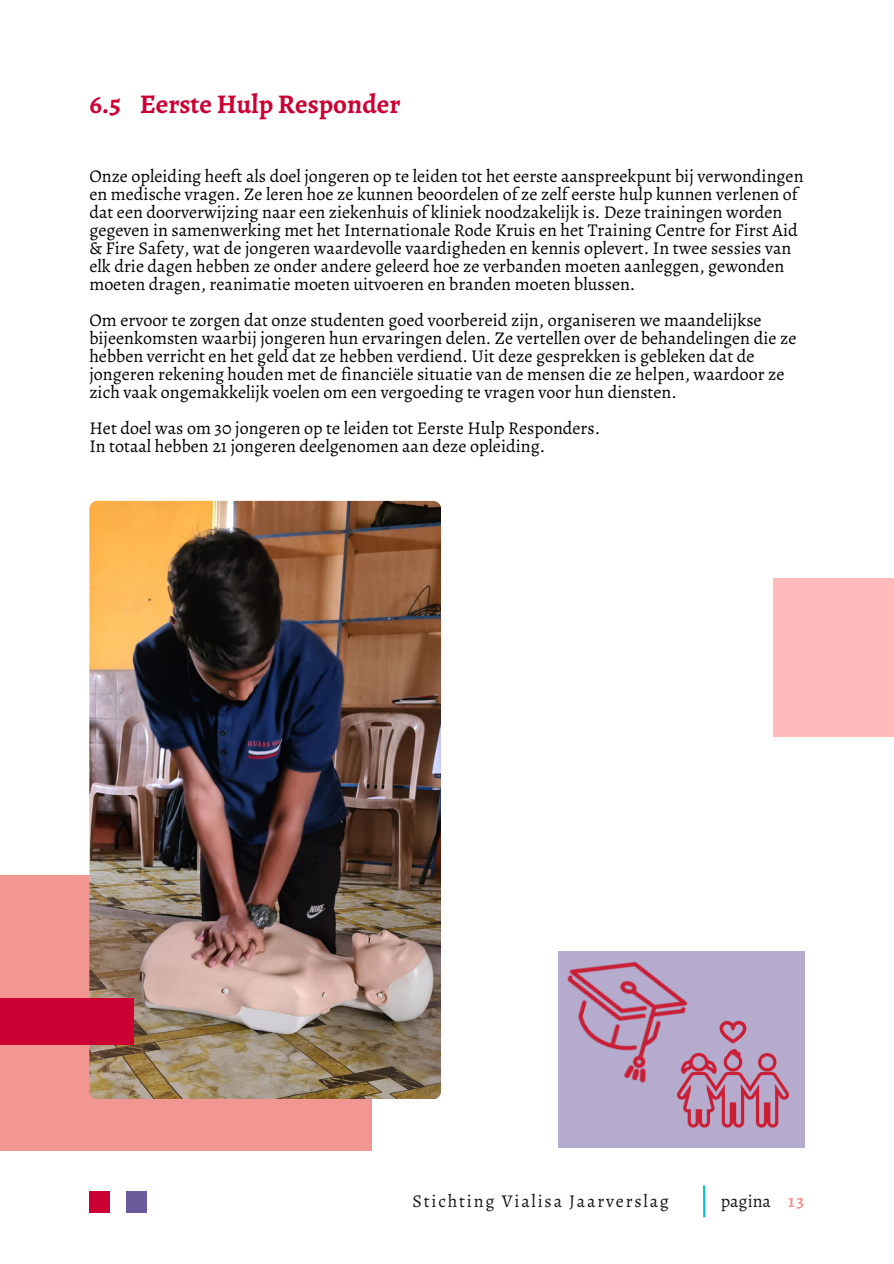
<style>
.page{position:relative;width:894px;height:1264px;background:#fff}
.page>*{position:absolute;margin:0;border:0;box-sizing:border-box;transform-origin:0 0}
.t1{font:700 27px "Alegreya";color:#c03}
.t2{font:18px/18px "Alegreya";color:#000}
.t3{font:18px "Alegreya";letter-spacing:.1em;color:#191717}
.t4{font:700 18px "Alegreya";color:#f29692}
</style>
<div class="page">
<hr style="left:702px;top:1185px;width:3px;height:32px;background:#00c2cb">
<div style="left:127px;top:1190px;width:20px;height:22px;background:#6b5a9c"></div>
<div style="left:89px;top:1190px;width:21px;height:22px;background:#c03"></div>
<div style="left:773px;top:578px;width:120px;height:158px;background:#fbb"></div>
<div style="left:0;top:875px;width:371px;height:275px;background:#f29692"></div>
<img style="left:89px;top:501px;width:351px;height:597px;border-radius:8px">
<div style="left:0;top:998px;width:133px;height:46px;background:#c03"></div>
<div style="left:558px;top:951px;width:246px;height:196px;background:#b5accd"></div>
<img style="left:677px;top:1020px;width:111px;height:108px">
<img style="left:566px;top:961px;width:130px;height:132px">
<p class="t1" style="left:89px;top:86px;width:312px">6.5 Eerste Hulp Responder</p>
<p class="t2" style="left:89px;top:167px;width:715px">Onze opleiding heeft als doel jongeren op te leiden tot het eerste aanspreekpunt bij verwondingen en medische vragen. Ze leren hoe ze kunnen beoordelen of ze zelf eerste hulp kunnen verlenen of dat een doorverwijzing naar een ziekenhuis of kliniek noodzakelijk is. Deze trainingen worden gegeven in samenwerking met het Internationale Rode Kruis en het Training Centre for First Aid &amp; Fire Safety, wat de jongeren waardevolle vaardigheden en kennis oplevert. In twee sessies van elk drie dagen hebben ze onder andere geleerd hoe ze verbanden moeten aanleggen, gewonden moeten dragen, reanimatie moeten uitvoeren en branden moeten blussen.</p>
<p class="t2" style="left:89px;top:311px;width:708px">Om ervoor te zorgen dat onze studenten goed voorbereid zijn, organiseren we maandelijkse bijeenkomsten waarbij jongeren hun ervaringen delen. Ze vertellen over de behandelingen die ze hebben verricht en het geld dat ze hebben verdiend. Uit deze gesprekken is gebleken dat de jongeren rekening houden met de financiële situatie van de mensen die ze helpen, waardoor ze zich vaak ongemakkelijk voelen om een vergoeding te vragen voor hun diensten.</p>
<p class="t2" style="left:89px;top:419px;width:512px">Het doel was om 30 jongeren op te leiden tot Eerste Hulp Responders.</p>
<p class="t2" style="left:89px;top:437px;width:457px">In totaal hebben 21 jongeren deelgenomen aan deze opleiding.</p>
<p class="t3" style="left:412px;top:1188px;width:258px">Stichting Vialisa Jaarverslag</p>
<p class="t3" style="left:720px;top:1188px;width:52px">pagina</p>
<p class="t4" style="left:788px;top:1188px;width:17px">13</p>
</div>
